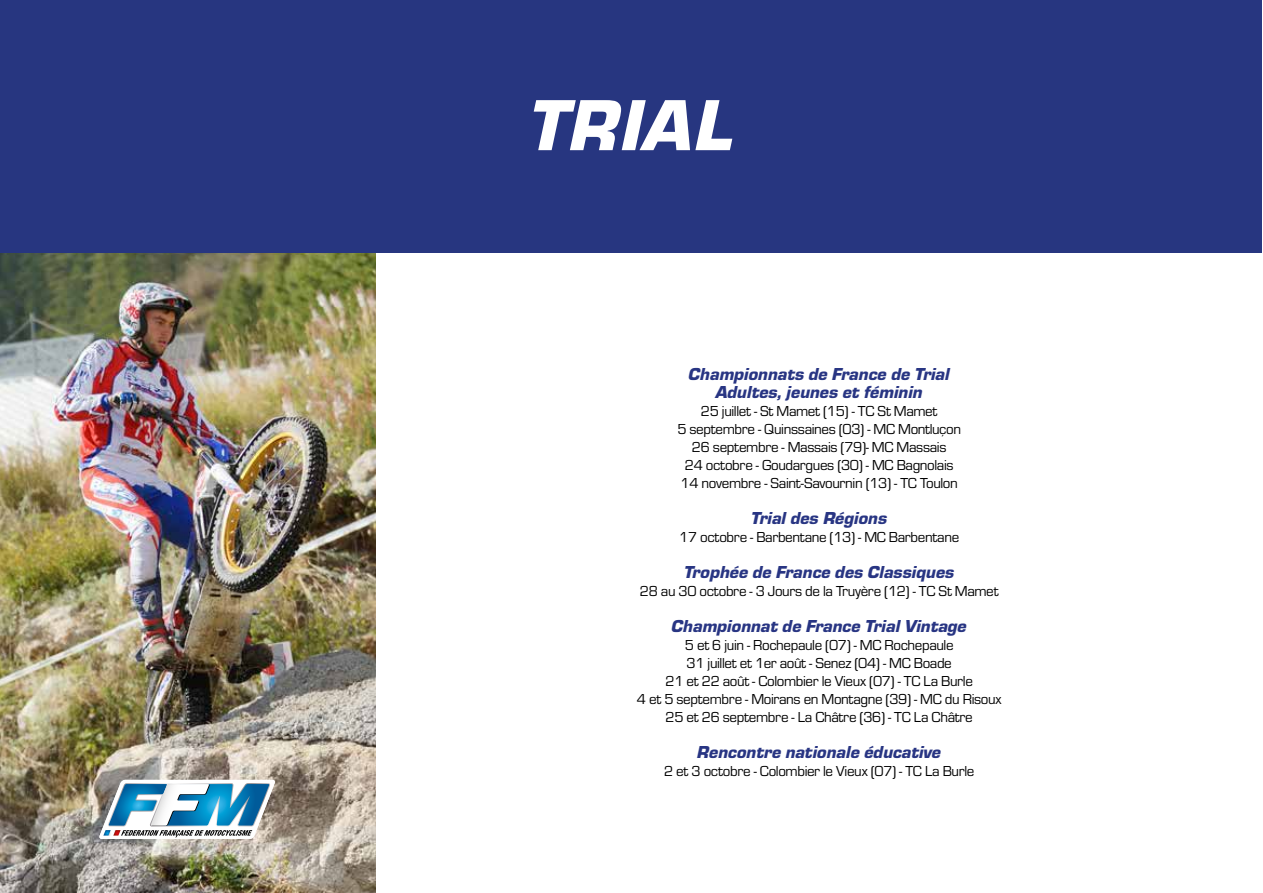
<style>
.page{position:relative;width:1263px;height:893px;background:#fff}
.page>*{position:absolute;margin:0;border:0;box-sizing:border-box;transform-origin:0 0}
.t1{font:italic 900 75px "Eurostile";letter-spacing:.02em;color:#fff}
.t2{font:italic 900 18px/18px "Eurostile";color:#283583;text-align:center}
.t3{font:15px/18px "Eurostile";letter-spacing:-.025em;color:#000;text-align:center}
</style>
<div class="page">
<img style="left:0;top:83px;width:375px;height:810px">
<svg style="left:99px;top:780px;width:176px;height:59px"></svg>
<div style="left:1px;top:0;width:1261px;height:252px;background:#273680"></div>
<h1 class="t1" style="left:529px;top:71px;width:207px">TRIAL</h1>
<p class="t2" style="left:689px;top:363px;width:263px">Championnats de France de Trial<br>Adultes, jeunes et féminin</p>
<p class="t3" style="left:677px;top:401px;width:285px">25 juillet - St Mamet (15) - TC St Mamet<br>5 septembre - Quinssaines (03) - MC Montluçon 26 septembre - Massais (79)- MC Massais<br>24 octobre - Goudargues (30) - MC Bagnolais 14 novembre - Saint-Savournin (13) - TC Toulon</p>
<p class="t2" style="left:751px;top:507px;width:138px">Trial des Régions</p>
<p class="t3" style="left:679px;top:527px;width:282px">17 octobre - Barbentane (13) - MC Barbentane</p>
<p class="t2" style="left:684px;top:561px;width:272px">Trophée de France des Classiques</p>
<p class="t3" style="left:640px;top:581px;width:360px">28 au 30 octobre - 3 Jours de la Truyère (12) - TC St Mamet</p>
<p class="t2" style="left:672px;top:615px;width:297px">Championnat de France Trial Vintage</p>
<p class="t3" style="left:637px;top:635px;width:366px">5 et 6 juin - Rochepaule (07) - MC Rochepaule<br>31 juillet et 1er août - Senez (04) - MC Boade<br>21 et 22 août - Colombier le Vieux (07) - TC La Burle<br>4 et 5 septembre - Moirans en Montagne (39) - MC du Risoux 25 et 26 septembre - La Châtre (36) - TC La Châtre</p>
<p class="t2" style="left:697px;top:741px;width:245px">Rencontre nationale éducative</p>
<p class="t3" style="left:664px;top:761px;width:312px">2 et 3 octobre - Colombier le Vieux (07) - TC La Burle</p>
</div>
